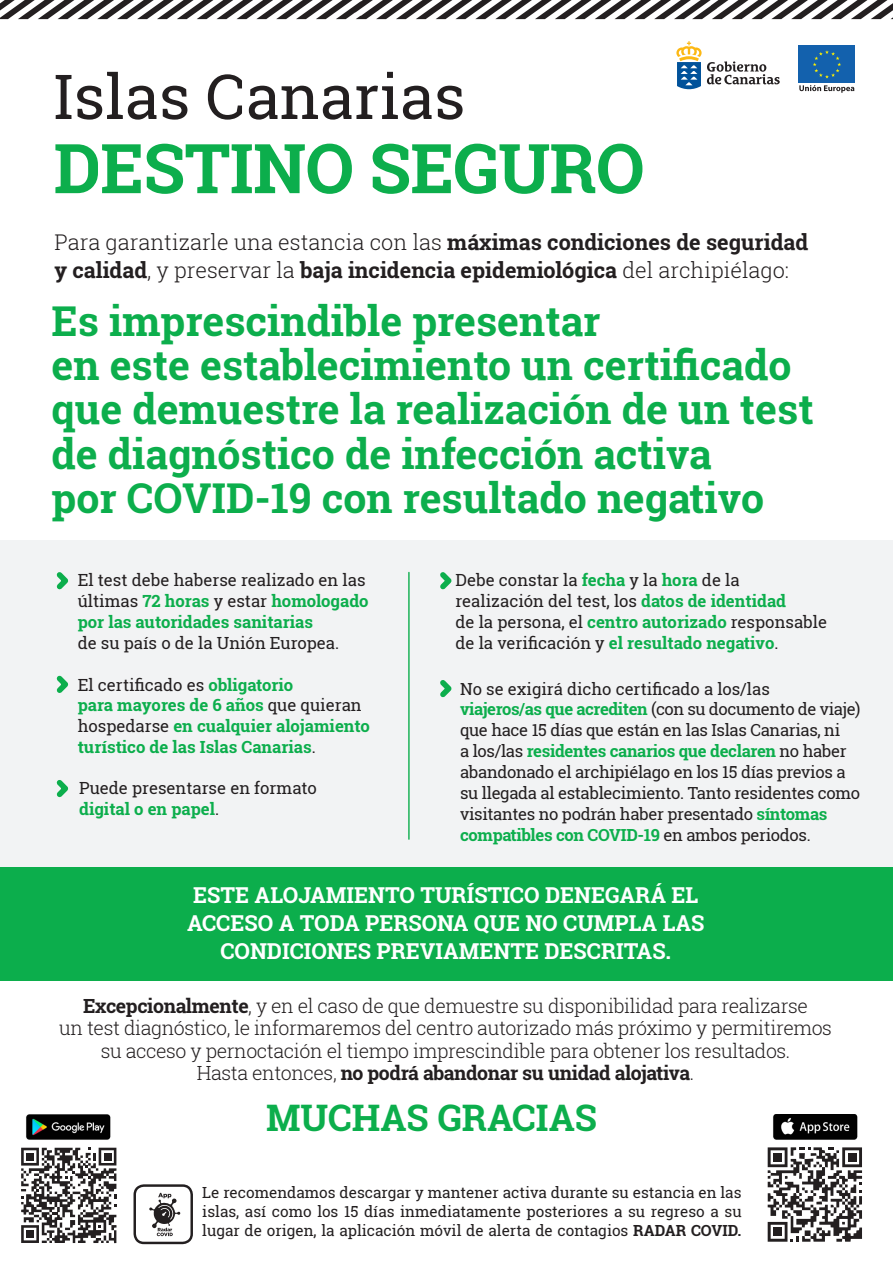
<style>
.page{position:relative;width:893px;height:1263px;background:#fff}
.page>*{position:absolute;margin:0;border:0;box-sizing:border-box;transform-origin:0 0}
.t1{font:700 68.7px "Roboto Slab";letter-spacing:-.01em;color:#0cae4c}
.t2{font:61.95px "Roboto Slab";color:#231f20}
.t3{font:700 41.1px "Roboto Slab";color:#0cae4c}
.t4{font:700 36.6px "Roboto Slab";color:#0cae4c}
.t5{font:700 21.9px/28.2px "Roboto Slab";color:#fff;text-align:center}
.t6{font:700 21.6px "Roboto Slab";color:#231f20}
.t7{font:300 21.6px "Roboto Slab";color:#231f20}
.t8{font:300 19.5px "Roboto Slab";letter-spacing:-.02em;color:#231f20}
.t9{font:700 19.5px "Roboto Slab";letter-spacing:-.02em;color:#231f20}
.t10{font:16.8px/21px "Roboto Slab";color:#231f20}
.t11{font:700 16.8px/21px "Roboto Slab";color:#0cae4c}
.t12{font:16.65px/20.9px "Roboto Slab";letter-spacing:-.02em;color:#231f20}
.t13{font:16.65px "Roboto Slab";color:#231f20}
.t14{font:15.3px/19.2px "Roboto Slab";color:#231f20;text-align:justify}
.s1{font-weight:700}
.s2{font-weight:300}
.s3{font-weight:700;color:#0cae4c}
.s4{font-weight:400;color:#231f20}
</style>
<div class="page">
<svg style="left:0;top:0;width:893px;height:19px"></svg>
<div style="left:0;top:540px;width:893px;height:332px;background:#f2f3f4"></div>
<svg style="left:676px;top:41px;width:104px;height:48px"></svg>
<svg style="left:798px;top:45px;width:57px;height:38px"></svg>
<div style="left:799px;top:46px;width:56px;height:37px;background:#1361ad"></div>
<svg style="left:813px;top:50px;width:28px;height:28px"></svg>
<svg style="left:799px;top:85px;width:55px;height:8px"></svg>
<hr style="left:408px;top:572px;width:2px;height:267px;background:#0cae4c">
<svg style="left:440px;top:572px;width:12px;height:18px"></svg>
<svg style="left:440px;top:680px;width:12px;height:18px"></svg>
<svg style="left:56px;top:572px;width:12px;height:18px"></svg>
<svg style="left:56px;top:675px;width:13px;height:18px"></svg>
<svg style="left:56px;top:780px;width:13px;height:18px"></svg>
<svg style="left:768px;top:1147px;width:94px;height:95px"></svg>
<div style="left:773px;top:1153px;width:9px;height:8px;background:#231f20"></div>
<div style="left:848px;top:1153px;width:8px;height:8px;background:#231f20"></div>
<div style="left:773px;top:1227px;width:9px;height:9px;background:#231f20"></div>
<div style="left:133px;top:1184px;width:60px;height:60px;border:2px solid #231f20;border-radius:9px"></div>
<svg style="left:149px;top:1193px;width:31px;height:43px"></svg>
<svg style="left:21px;top:1148px;width:96px;height:95px"></svg>
<div style="left:104px;top:1153px;width:7px;height:7px;background:#231f20"></div>
<div style="left:26px;top:1153px;width:8px;height:7px;background:#231f20"></div>
<div style="left:26px;top:1230px;width:8px;height:8px;background:#231f20"></div>
<img style="left:26px;top:1114px;width:85px;height:26px">
<img style="left:773px;top:1114px;width:85px;height:26px">
<div style="left:0;top:867px;width:893px;height:113px;background:#0cae4c"></div>
<p class="t2" style="left:54px;top:54px;width:413px">Islas Canarias</p>
<p class="t1" style="left:54px;top:121px;width:592px">DESTINO SEGURO</p>
<p class="t7" style="left:54px;top:227px;width:755px">Para garantizarle una estancia con las <span class="s1">máximas condiciones de seguridad</span></p>
<p class="t6" style="left:54px;top:255px;width:736px">y calidad<span class="s2">, y preservar la</span> baja incidencia epidemiológica <span class="s2">del archipiélago:</span></p>
<p class="t3" style="left:52px;top:293px;width:550px">Es imprescindible presentar</p>
<p class="t3" style="left:52px;top:337px;width:741px">en este establecimiento un certificado</p>
<p class="t3" style="left:52px;top:381px;width:763px">que demuestre la realización de un test</p>
<p class="t3" style="left:52px;top:426px;width:662px">de diagnóstico de infección activa</p>
<p class="t3" style="left:52px;top:470px;width:714px">por COVID-19 con resultado negativo</p>
<p class="t10" style="left:78px;top:569px;width:292px">El test debe haberse realizado en las últimas <span class="s3">72 horas</span> y estar <span class="s3">homologado</span></p>
<p class="t11" style="left:78px;top:611px;width:237px">por las autoridades sanitarias</p>
<p class="t10" style="left:78px;top:632px;width:263px">de su país o de la Unión Europea.</p>
<p class="t10" style="left:78px;top:674px;width:217px">El certificado es <span class="s3">obligatorio</span></p>
<p class="t11" style="left:78px;top:695px;width:294px">para mayores de 6 años <span class="s4">que quieran hospedarse</span> en cualquier alojamiento turístico de las Islas Canarias<span class="s4">.</span></p>
<p class="t10" style="left:79px;top:777px;width:239px">Puede presentarse en formato</p>
<p class="t11" style="left:79px;top:798px;width:142px">digital o en papel<span class="s4">.</span></p>
<p class="t10" style="left:455px;top:569px;width:286px">Debe constar la <span class="s3">fecha</span> y la <span class="s3">hora</span> de la</p>
<p class="t10" style="left:455px;top:590px;width:332px">realización del test, los <span class="s3">datos de identidad</span></p>
<p class="t10" style="left:455px;top:611px;width:373px">de la persona, el <span class="s3">centro autorizado</span> responsable</p>
<p class="t11" style="left:455px;top:632px;width:324px"><span class="s4">de la verificación y</span> el resultado negativo<span class="s4">.</span></p>
<p class="t13" style="left:460px;top:677px;width:311px">No se exigirá dicho certificado a los/las</p>
<p class="t12" style="left:460px;top:699px;width:402px"><span class="s3">viajeros/as que acrediten</span> (con su documento de viaje) que hace 15 días que están en las Islas Canarias, ni<br>a los/las <span class="s3">residentes canarios que declaren</span> no haber abandonado el archipiélago en los 15 días previos a su llegada al establecimiento. Tanto residentes como visitantes no podrán haber presentado <span class="s3">síntomas compatibles con COVID-19</span> en ambos periodos.</p>
<p class="t5" style="left:187px;top:881px;width:519px">ESTE ALOJAMIENTO TURÍSTICO DENEGARÁ EL<br>ACCESO A TODA PERSONA QUE NO CUMPLA LAS<br>CONDICIONES PREVIAMENTE DESCRITAS.</p>
<p class="t8" style="left:83px;top:992px;width:726px"><span class="s1">Excepcionalmente</span>, y en el caso de que demuestre su disponibilidad para realizarse</p>
<p class="t8" style="left:59px;top:1015px;width:774px">un test diagnóstico, le informaremos del centro autorizado más próximo y permitiremos</p>
<p class="t8" style="left:101px;top:1037px;width:691px">su acceso y pernoctación el tiempo imprescindible para obtener los resultados.</p>
<p class="t9" style="left:197px;top:1060px;width:499px"><span class="s2">Hasta entonces,</span> no podrá abandonar su unidad alojativa<span class="s2">.</span></p>
<p class="t4" style="left:266px;top:1092px;width:332px">MUCHAS GRACIAS</p>
<p class="t14" style="left:202px;top:1182px;width:541px">Le recomendamos descargar y mantener activa durante su estancia en las islas, así como los 15 días inmediatamente posteriores a su regreso a su lugar de origen, la aplicación móvil de alerta de contagios <span class="s1">RADAR COVID.</span></p>
</div>
